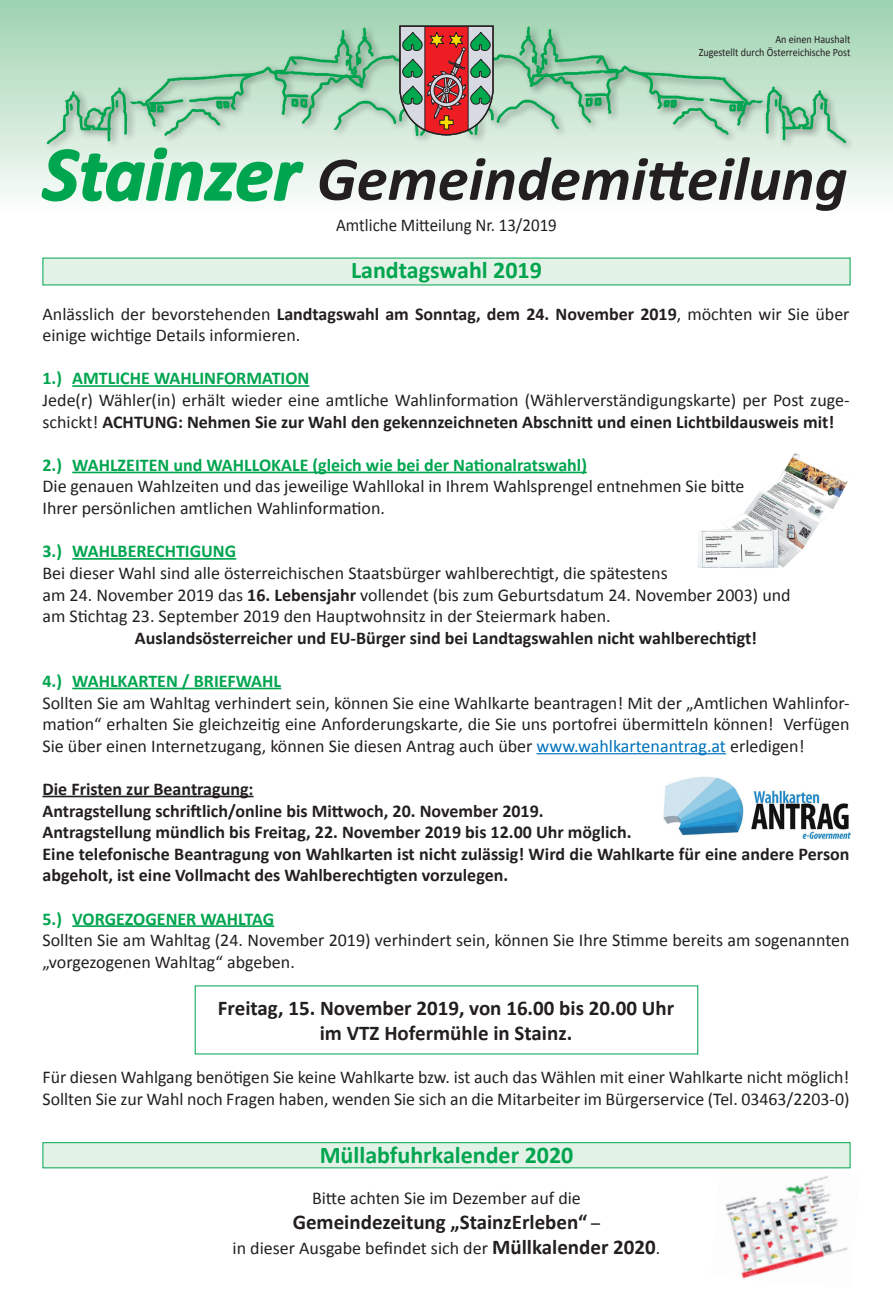
<style>
.page{position:relative;width:893px;height:1297px;background:#fff}
.page>*{position:absolute;margin:0;border:0;box-sizing:border-box;transform-origin:0 0}
.t1{font:italic 700 62.55px "Calibri";color:#231f20}
.t2{font:700 24px "Calibri";color:#00a54f}
.t3{font:700 21px "Calibri";color:#231f20}
.t4{font:18px/21.6px "Calibri";color:#231f20}
.t5{font:700 18px/21.6px "Calibri";color:#231f20}
.t6{font:700 18px "Calibri";color:#00a54f}
.t7{font:18px "Calibri";color:#231f20;scale:.94 1}
.t8{font:11.25px "Calibri";color:#231f20;scale:.9 1}
.s1{font-size:77.4px;color:#00a54f}
.s2{font-weight:700}
.s3{color:#0072bc}
.s4{font-weight:400;font-size:18px}
.s5{font-weight:700;font-size:21px}
</style>
<div class="page">
<img style="left:710px;top:1161px;width:141px;height:118px">
<div style="left:0;top:0;width:893px;height:213px;background:linear-gradient(to bottom,#9dd2ae,#fcfdfb)"></div>
<div style="left:446px;top:23px;width:410px;height:130px;background:#231f20;opacity:.5"></div>
<img style="left:448px;top:21px;width:402px;height:130px">
<img style="left:43px;top:21px;width:405px;height:131px">
<svg style="left:399px;top:26px;width:95px;height:110px;background:#a17b6e"></svg>
<svg style="left:41px;top:146px;width:264px;height:67px"></svg>
<div style="left:43px;top:1142px;width:807px;height:26px;background:#e3f2e7;border:1px solid #00a54f"></div>
<div style="left:43px;top:258px;width:807px;height:27px;background:#e3f2e7"></div>
<hr style="left:72px;top:385px;width:237px;height:2px;background:#00a54f">
<hr style="left:72px;top:472px;width:515px;height:1px;background:#00a54f">
<hr style="left:72px;top:558px;width:164px;height:2px;background:#00a54f">
<hr style="left:72px;top:688px;width:209px;height:1px;background:#00a54f">
<hr style="left:537px;top:753px;width:189px;height:1px;background:#0072bc">
<hr style="left:43px;top:796px;width:210px;height:1px;background:#231f20">
<hr style="left:72px;top:925px;width:202px;height:2px;background:#00a54f">
<img style="left:664px;top:776px;width:186px;height:63px">
<img style="left:698px;top:453px;width:150px;height:115px">
<p class="t8" style="left:775px;top:32px;width:85px">An einen Haushalt</p>
<p class="t8" style="left:699px;top:46px;width:170px">Zugestellt durch Österreichische Post</p>
<p class="t1" style="left:43px;top:140px;width:806px"><span class="s1">Stainzer</span> Gemeindemitteilung</p>
<p class="t7" style="left:336px;top:214px;width:236px">Amtliche Mitteilung Nr. 13/2019</p>
<p class="t2" style="left:351px;top:255px;width:192px">Landtagswahl 2019</p>
<p class="t4" style="left:43px;top:302px;width:809px">Anlässlich der bevorstehenden <span class="s2">Landtagswahl am Sonntag, dem 24. November 2019</span>, möchten wir Sie über einige wichtige Details informieren.</p>
<p class="t6" style="left:43px;top:367px;width:268px">1.) AMTLICHE WAHLINFORMATION</p>
<p class="t4" style="left:43px;top:388px;width:808px">Jede(r) Wähler(in) erhält wieder eine amtliche Wahlinformation (Wählerverständigungskarte) per Post zuge&shy;schickt! <span class="s2">ACHTUNG: Nehmen Sie zur Wahl den gekennzeichneten Abschnitt und einen Lichtbildausweis mit!</span></p>
<p class="t6" style="left:43px;top:454px;width:546px">2.) WAHLZEITEN und WAHLLOKALE (gleich wie bei der Nationalratswahl)</p>
<p class="t4" style="left:43px;top:475px;width:704px">Die genauen Wahlzeiten und das jeweilige Wahllokal in Ihrem Wahlsprengel entnehmen Sie bitte<br>Ihrer persönlichen amtlichen Wahlinformation.</p>
<p class="t6" style="left:43px;top:540px;width:195px">3.) WAHLBERECHTIGUNG</p>
<p class="t4" style="left:43px;top:561px;width:627px">Bei dieser Wahl sind alle österreichischen Staatsbürger wahlberechtigt, die spätestens</p>
<p class="t4" style="left:43px;top:583px;width:750px">am 24. November 2019 das <span class="s2">16. Lebensjahr</span> vollendet (bis zum Geburtsdatum 24. November 2003) und</p>
<p class="t4" style="left:43px;top:604px;width:570px">am Stichtag 23. September 2019 den Hauptwohnsitz in der Steiermark haben.</p>
<p class="t5" style="left:135px;top:626px;width:624px">Auslandsösterreicher und EU-Bürger sind bei Landtagswahlen nicht wahlberechtigt!</p>
<p class="t6" style="left:43px;top:670px;width:240px">4.) WAHLKARTEN / BRIEFWAHL</p>
<p class="t4" style="left:43px;top:691px;width:809px;text-align:justify">Sollten Sie am Wahltag verhindert sein, können Sie eine Wahlkarte beantragen! Mit der „Amtlichen Wahlinfor&shy;mation“ erhalten Sie gleichzeitig eine Anforderungskarte, die Sie uns portofrei übermitteln können! Verfügen Sie über einen Internetzugang, können Sie diesen Antrag auch über <span class="s3">www.wahlkartenantrag.at</span> erledigen!</p>
<p class="t5" style="left:43px;top:777px;width:212px">Die Fristen zur Beantragung:</p>
<p class="t5" style="left:43px;top:799px;width:503px">Antragstellung schriftlich/online bis Mittwoch, 20. November 2019.</p>
<p class="t5" style="left:43px;top:820px;width:591px">Antragstellung mündlich bis Freitag, 22. November 2019 bis 12.00 Uhr möglich.</p>
<p class="t5" style="left:43px;top:842px;width:809px">Eine telefonische Beantragung von Wahlkarten ist nicht zulässig! Wird die Wahlkarte für eine andere Person abgeholt, ist eine Vollmacht des Wahlberechtigten vorzulegen.</p>
<p class="t6" style="left:43px;top:907px;width:233px">5.) VORGEZOGENER WAHLTAG</p>
<p class="t4" style="left:43px;top:928px;width:809px">Sollten Sie am Wahltag (24. November 2019) verhindert sein, können Sie Ihre Stimme bereits am sogenannten „vorgezogenen Wahltag“ abgeben.</p>
<p class="t3" style="left:218px;top:994px;width:458px">Freitag, 15. November 2019, von 16.00 bis 20.00 Uhr</p>
<p class="t3" style="left:320px;top:1020px;width:254px">im VTZ Hofermühle in Stainz.</p>
<p class="t4" style="left:43px;top:1065px;width:808px">Für diesen Wahlgang benötigen Sie keine Wahlkarte bzw. ist auch das Wählen mit einer Wahlkarte nicht möglich!</p>
<p class="t4" style="left:43px;top:1087px;width:808px">Sollten Sie zur Wahl noch Fragen haben, wenden Sie sich an die Mitarbeiter im Bürgerservice (Tel. 03463/2203-0)</p>
<p class="t2" style="left:320px;top:1140px;width:255px">Müllabfuhrkalender 2020</p>
<p class="t4" style="left:312px;top:1186px;width:270px">Bitte achten Sie im Dezember auf die</p>
<p class="t3" style="left:293px;top:1209px;width:309px">Gemeindezeitung „StainzErleben“ <span class="s4">–</span></p>
<p class="t4" style="left:233px;top:1237px;width:429px">in dieser Ausgabe befindet sich der <span class="s5">Müllkalender 2020</span>.</p>
</div>
